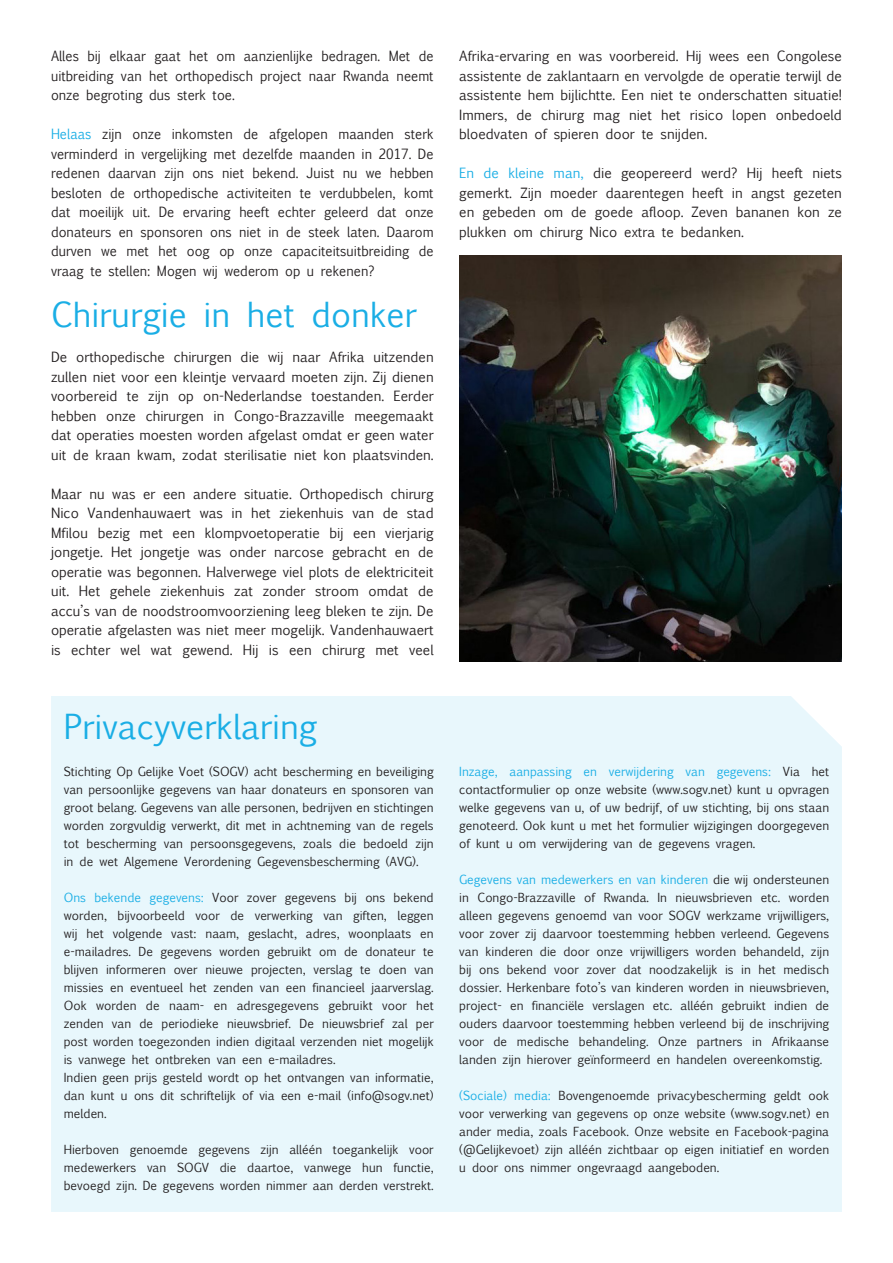
<style>
.page{position:relative;width:893px;height:1263px;background:#fff}
.page>*{position:absolute;margin:0;border:0;box-sizing:border-box;transform-origin:0 0}
.t1{font:33px "Euphemia UCAS";color:#1aaee5}
.t2{font:13.5px/19.5px "Euphemia UCAS";color:#231f20;text-align:justify}
.t3{font:13.5px/19.5px "Euphemia UCAS";color:#231f20;text-align:justify;scale:.96 1}
.t4{font:12px/18px "Euphemia UCAS";color:#231f20;text-align:justify}
.s1{color:#1aaee5}
</style>
<div class="page">
<div style="left:51px;top:696px;width:791px;height:516px;background:#e8f7fc"></div>
<img style="left:459px;top:255px;width:383px;height:407px">
<p class="t3" style="left:51px;top:47px;width:400px">Alles bij elkaar gaat het om aanzienlijke bedragen. Met de uitbreiding van het orthopedisch project naar Rwanda neemt onze begroting dus sterk toe.</p>
<p class="t3" style="left:51px;top:125px;width:400px"><span class="s1">Helaas</span> zijn onze inkomsten de afgelopen maanden sterk verminderd in vergelijking met dezelfde maanden in 2017. De redenen daarvan zijn ons niet bekend. Juist nu we hebben besloten de orthopedische activiteiten te verdubbelen, komt dat moeilijk uit. De ervaring heeft echter geleerd dat onze donateurs en sponsoren ons niet in de steek laten. Daarom durven we met het oog op onze capaciteitsuitbreiding de vraag te stellen: Mogen wij wederom op u rekenen?</p>
<p class="t1" style="left:51px;top:291px;width:367px">Chirurgie in het donker</p>
<p class="t2" style="left:51px;top:347px;width:384px">De orthopedische chirurgen die wij naar Afrika uitzenden zullen niet voor een kleintje vervaard moeten zijn. Zij dienen voorbereid te zijn op on-Nederlandse toestanden. Eerder hebben onze chirurgen in Congo-Brazzaville meegemaakt dat operaties moesten worden afgelast omdat er geen water uit de kraan kwam, zodat sterilisatie niet kon plaatsvinden.</p>
<p class="t2" style="left:51px;top:484px;width:384px">Maar nu was er een andere situatie. Orthopedisch chirurg Nico Vandenhauwaert was in het ziekenhuis van de stad Mfilou bezig met een klompvoetoperatie bij een vierjarig jongetje. Het jongetje was onder narcose gebracht en de operatie was begonnen. Halverwege viel plots de elektriciteit uit. Het gehele ziekenhuis zat zonder stroom omdat de accu’s van de noodstroomvoorziening leeg bleken te zijn. De operatie afgelasten was niet meer mogelijk. Vandenhauwaert is echter wel wat gewend. Hij is een chirurg met veel</p>
<p class="t1" style="left:64px;top:703px;width:255px">Privacyverklaring</p>
<p class="t4" style="left:64px;top:762px;width:371px">Stichting Op Gelijke Voet (SOGV) acht bescherming en beveiliging van persoonlijke gegevens van haar donateurs en sponsoren van groot belang. Gegevens van alle personen, bedrijven en stichtingen worden zorgvuldig verwerkt, dit met in achtneming van de regels tot bescherming van persoonsgegevens, zoals die bedoeld zijn in de wet Algemene Verordening Gegevensbescherming (AVG).</p>
<p class="t4" style="left:64px;top:888px;width:371px"><span class="s1">Ons bekende gegevens:</span> Voor zover gegevens bij ons bekend worden, bijvoorbeeld voor de verwerking van giften, leggen wij het volgende vast: naam, geslacht, adres, woonplaats en e-mailadres. De gegevens worden gebruikt om de donateur te blijven informeren over nieuwe projecten, verslag te doen van missies en eventueel het zenden van een financieel jaarverslag.<br>Ook worden de naam- en adresgegevens gebruikt voor het zenden van de periodieke nieuwsbrief. De nieuwsbrief zal per post worden toegezonden indien digitaal verzenden niet mogelijk is vanwege het ontbreken van een e-mailadres.</p>
<p class="t4" style="left:64px;top:1068px;width:371px">Indien geen prijs gesteld wordt op het ontvangen van informatie, dan kunt u ons dit schriftelijk of via een e-mail (info@sogv.net) melden.</p>
<p class="t4" style="left:64px;top:1140px;width:371px">Hierboven genoemde gegevens zijn alléén toegankelijk voor medewerkers van SOGV die daartoe, vanwege hun functie, bevoegd zijn. De gegevens worden nimmer aan derden verstrekt.</p>
<p class="t2" style="left:459px;top:47px;width:384px">Afrika-ervaring en was voorbereid. Hij wees een Congolese assistente de zaklantaarn en vervolgde de operatie terwijl de assistente hem bijlichtte. Een niet te onderschatten situatie!<br>Immers, de chirurg mag niet het risico lopen onbedoeld bloedvaten of spieren door te snijden.</p>
<p class="t2" style="left:459px;top:164px;width:384px"><span class="s1">En de kleine man,</span> die geopereerd werd? Hij heeft niets gemerkt. Zijn moeder daarentegen heeft in angst gezeten en gebeden om de goede afloop. Zeven bananen kon ze plukken om chirurg Nico extra te bedanken.</p>
<p class="t4" style="left:459px;top:762px;width:371px"><span class="s1">Inzage, aanpassing en verwijdering van gegevens:</span> Via het contactformulier op onze website (www.sogv.net) kunt u opvragen welke gegevens van u, of uw bedrijf, of uw stichting, bij ons staan genoteerd. Ook kunt u met het formulier wijzigingen doorgegeven of kunt u om verwijdering van de gegevens vragen.</p>
<p class="t4" style="left:459px;top:870px;width:371px"><span class="s1">Gegevens van medewerkers en van kinderen</span> die wij ondersteunen in Congo-Brazzaville of Rwanda. In nieuwsbrieven etc. worden alleen gegevens genoemd van voor SOGV werkzame vrijwilligers, voor zover zij daarvoor toestemming hebben verleend. Gegevens van kinderen die door onze vrijwilligers worden behandeld, zijn bij ons bekend voor zover dat noodzakelijk is in het medisch dossier. Herkenbare foto’s van kinderen worden in nieuwsbrieven, project- en financiële verslagen etc. alléén gebruikt indien de ouders daarvoor toestemming hebben verleend bij de inschrijving voor de medische behandeling. Onze partners in Afrikaanse landen zijn hierover geïnformeerd en handelen overeenkomstig.</p>
<p class="t4" style="left:459px;top:1086px;width:371px"><span class="s1">(Sociale) media:</span> Bovengenoemde privacybescherming geldt ook voor verwerking van gegevens op onze website (www.sogv.net) en ander media, zoals Facebook. Onze website en Facebook-pagina (@Gelijkevoet) zijn alléén zichtbaar op eigen initiatief en worden u door ons nimmer ongevraagd aangeboden.</p>
</div>
